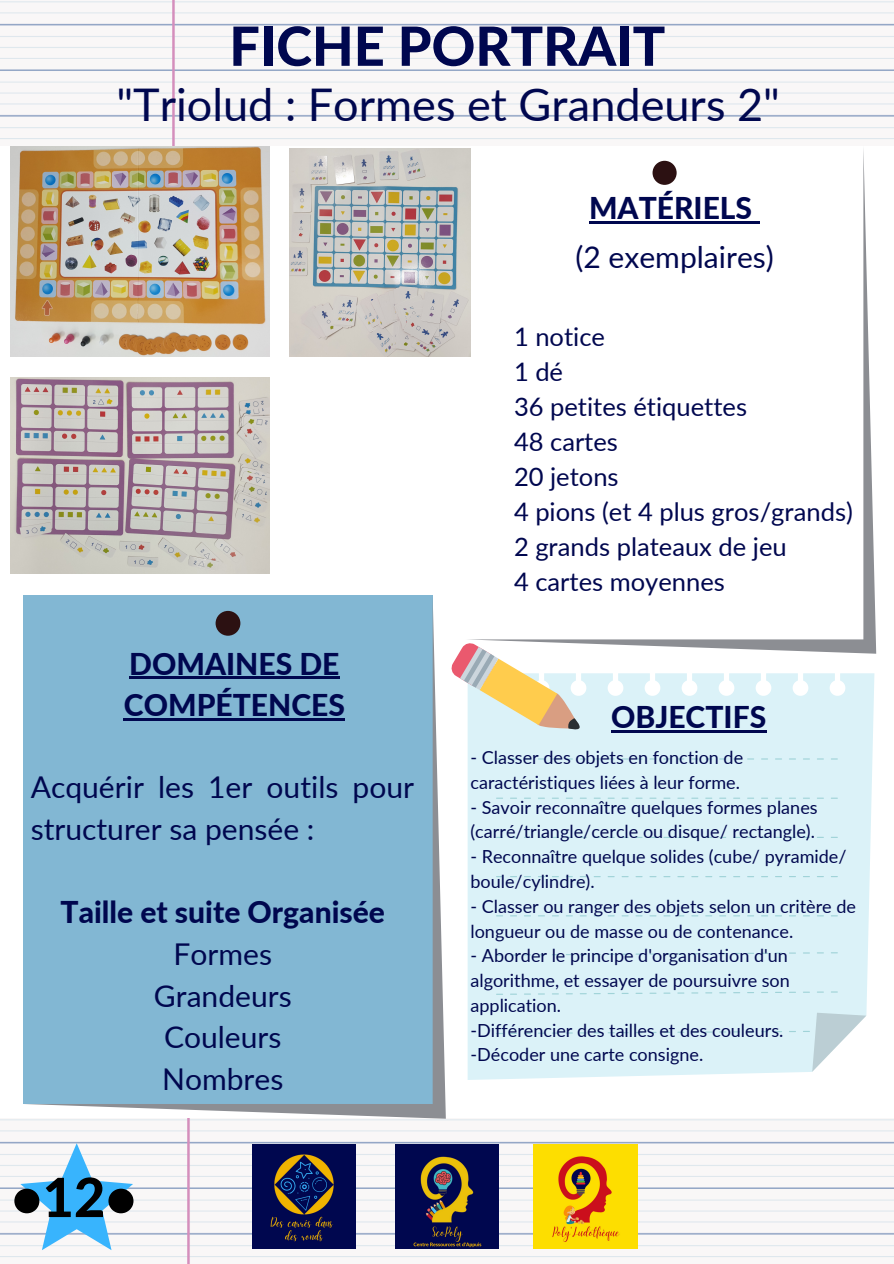
<style>
.page{position:relative;width:894px;height:1264px;background:#fff}
.page>*{position:absolute;margin:0;border:0;box-sizing:border-box;transform-origin:0 0}
.t1{font:800 54px "Lato";color:#00074f}
.t2{font:800 54px "Lato";color:#000}
.t3{font:45px "Lato";color:#00074f}
.t4{font:30px/41.7px "Lato";color:#00074f}
.t5{font:800 30px/41.7px "Lato";color:#00074f}
.t6{font:25.5px/35px "Lato";color:#00074f}
.t7{font:18px/24.8px "Lato";color:#00074f}
</style>
<div class="page">
<img style="left:0;top:1118px;width:893px;height:145px">
<div style="left:467px;top:673px;width:407px;height:406px;background:#dbf2f8"></div>
<svg style="left:496px;top:758px;width:341px;height:1px"></svg>
<svg style="left:496px;top:797px;width:341px;height:1px"></svg>
<svg style="left:496px;top:836px;width:341px;height:2px"></svg>
<svg style="left:496px;top:876px;width:341px;height:1px"></svg>
<svg style="left:496px;top:915px;width:341px;height:1px"></svg>
<svg style="left:496px;top:952px;width:341px;height:3px"></svg>
<svg style="left:496px;top:991px;width:341px;height:3px"></svg>
<svg style="left:496px;top:1012px;width:370px;height:59px"></svg>
<img style="left:0;top:0;width:893px;height:145px">
<img style="left:395px;top:1144px;width:103px;height:104px">
<img style="left:252px;top:1144px;width:104px;height:104px">
<img style="left:533px;top:1144px;width:104px;height:104px">
<svg style="left:20px;top:1143px;width:113px;height:107px"></svg>
<hr style="left:611px;top:730px;width:155px;height:2px;background:#00074f">
<svg style="left:451px;top:645px;width:131px;height:92px"></svg>
<svg style="left:465px;top:148px;width:410px;height:505px"></svg>
<div style="left:23px;top:595px;width:422px;height:523px;background:#82b7d3"></div>
<img style="left:11px;top:146px;width:259px;height:211px">
<img style="left:10px;top:377px;width:259px;height:196px">
<img style="left:290px;top:149px;width:180px;height:207px">
<hr style="left:129px;top:676px;width:210px;height:3px;background:#00074f">
<hr style="left:124px;top:718px;width:221px;height:2px;background:#00074f">
<hr style="left:589px;top:222px;width:163px;height:2px;background:#00074f">
<svg style="left:752px;top:222px;width:7px;height:2px"></svg>
<h1 class="t1" style="left:229px;top:12px;width:437px">FICHE PORTRAIT</h1>
<h2 class="t3" style="left:116px;top:77px;width:664px">"Triolud : Formes et Grandeurs 2"</h2>
<h3 class="t5" style="left:589px;top:187px;width:165px">MATÉRIELS</h3>
<h3 class="t4" style="left:575px;top:235px;width:200px">(2 exemplaires)</h3>
<h3 class="t5" style="left:124px;top:642px;width:222px">DOMAINES DE<br>COMPÉTENCES</h3>
<h3 class="t4" style="left:31px;top:765px;width:385px">Acquérir les 1er outils pour structurer sa pensée :</h3>
<h3 class="t5" style="left:60px;top:890px;width:326px">Taille et suite Organisée</h3>
<h3 class="t4" style="left:154px;top:932px;width:139px;text-align:center">Formes<br>Grandeurs<br>Couleurs<br>Nombres</h3>
<h1 class="t2" style="left:11px;top:1163px;width:127px">•12•</h1>
<h3 class="t6" style="left:514px;top:319px;width:340px">1 notice<br>1 dé<br>36 petites étiquettes<br>48 cartes<br>20 jetons<br>4 pions (et 4 plus gros/grands)<br>2 grands plateaux de jeu<br>4 cartes moyennes</h3>
<h3 class="t5" style="left:611px;top:696px;width:156px">OBJECTIFS</h3>
<p class="t7" style="left:470px;top:744px;width:274px">- Classer des objets en fonction de caractéristiques liées à leur forme.</p>
<p class="t7" style="left:470px;top:794px;width:348px">- Savoir reconnaître quelques formes planes (carré/triangle/cercle ou disque/ rectangle).</p>
<p class="t7" style="left:470px;top:843px;width:377px">- Reconnaître quelque solides (cube/ pyramide/ boule/cylindre).</p>
<p class="t7" style="left:470px;top:893px;width:387px">- Classer ou ranger des objets selon un critère de longueur ou de masse ou de contenance.</p>
<p class="t7" style="left:470px;top:943px;width:321px">- Aborder le principe d'organisation d'un algorithme, et essayer de poursuivre son application.<br>-Différencier des tailles et des couleurs. -Décoder une carte consigne.</p>
</div>
